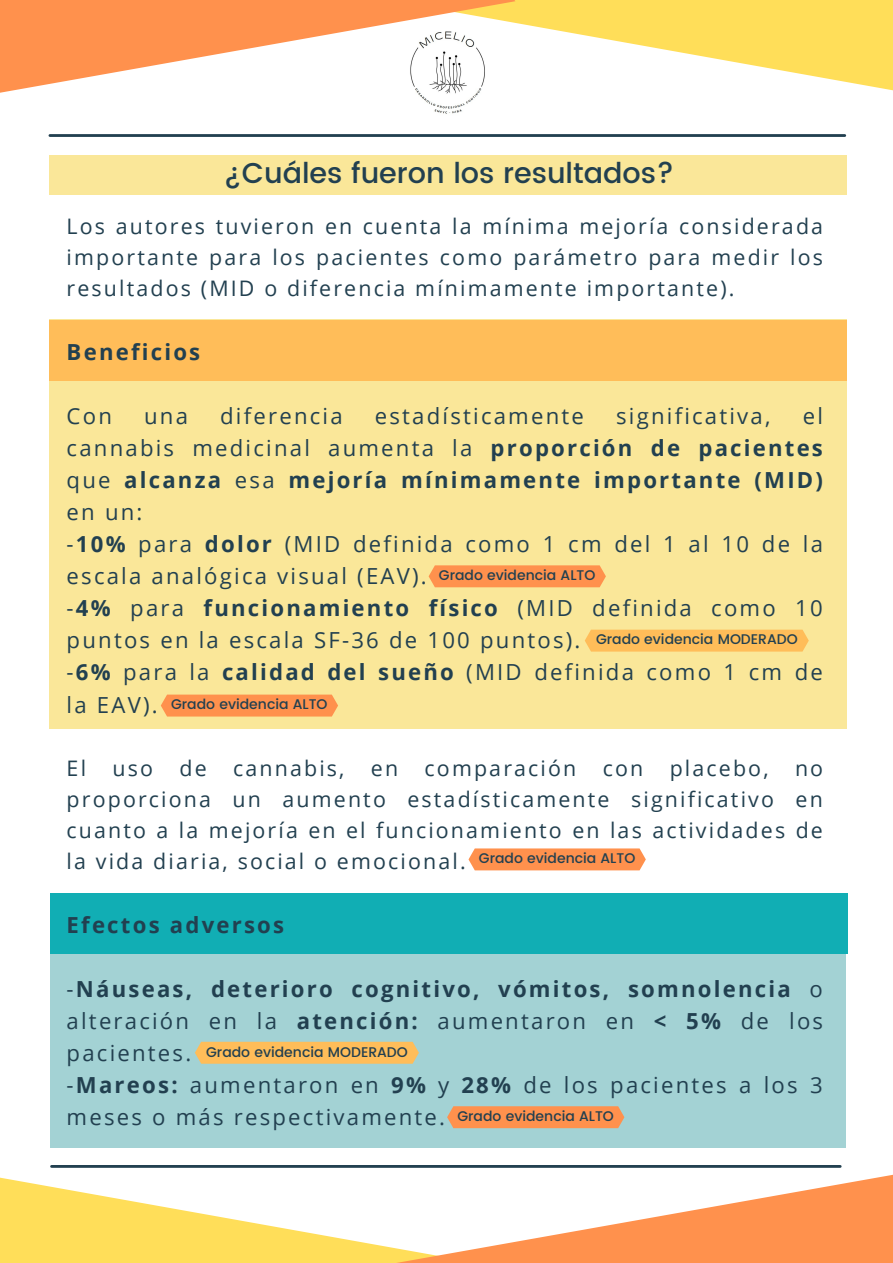
<style>
.page{position:relative;width:893px;height:1263px;background:#fff}
.page>*{position:absolute;margin:0;border:0;box-sizing:border-box;transform-origin:0 0}
.t1{font:500 28.65px "Poppins";color:#224050}
.t2{font:22.12px/32.1px "Open Sans";letter-spacing:.1em;color:#224050}
.t3{font:700 22.12px/32.1px "Open Sans";letter-spacing:.1em;color:#224050;text-align:justify}
.t4{font:21.38px/31px "Open Sans";letter-spacing:.1em;color:#224050;text-align:justify}
.t5{font:500 14.02px "Poppins";color:#224050}
.s1{font-weight:400}
.s2{font-weight:700}
</style>
<div class="page">
<svg style="left:515px;top:0;width:378px;height:195px"></svg>
<svg style="left:0;top:0;width:515px;height:93px;fill:#ff914d"></svg>
<hr style="left:50px;top:134px;width:794px;height:3px;background:#224050">
<div style="left:49px;top:155px;width:797px;height:40px;background:#fae799"></div>
<svg style="left:0;top:1147px;width:625px;height:116px"></svg>
<svg style="left:376px;top:1163px;width:517px;height:100px"></svg>
<div style="left:49px;top:320px;width:797px;height:409px;background:#fae799"></div>
<div style="left:49px;top:320px;width:797px;height:60px;background:#ffbd59"></div>
<div style="left:50px;top:893px;width:796px;height:254px;background:#a3d2d4"></div>
<div style="left:50px;top:893px;width:798px;height:61px;background:#11aeb4"></div>
<hr style="left:52px;top:1165px;width:788px;height:3px;background:#224050">
<img style="left:400px;top:28px;width:93px;height:86px">
<svg style="left:428px;top:565px;width:178px;height:22px;background:#fe9551"></svg>
<div style="left:161px;top:695px;width:177px;height:21px;background:#ff914d"></div>
<svg style="left:468px;top:848px;width:178px;height:22px;background:#ff9757"></svg>
<svg style="left:585px;top:630px;width:224px;height:22px;background:#febe5b"></svg>
<svg style="left:447px;top:1106px;width:177px;height:22px;background:#fa9352"></svg>
<svg style="left:195px;top:1042px;width:224px;height:22px;background:#fbbd5d"></svg>
<p class="t1" style="left:224px;top:157px;width:452px">¿Cuáles fueron los resultados?</p>
<p class="t4" style="left:67px;top:210px;width:758px">Los autores tuvieron en cuenta la mínima mejoría considerada importante para los pacientes como parámetro para medir los resultados (MID o diferencia mínimamente importante).</p>
<p class="t3" style="left:67px;top:335px;width:135px">Beneficios</p>
<p class="t2" style="left:67px;top:399px;width:47px">Con</p>
<p class="t2" style="left:144px;top:399px;width:45px">una</p>
<p class="t2" style="left:220px;top:399px;width:124px">diferencia</p>
<p class="t2" style="left:375px;top:399px;width:211px">estadísticamente</p>
<p class="t2" style="left:616px;top:399px;width:156px">significativa,</p>
<p class="t3" style="left:67px;top:399px;width:758px;text-indent:736px"><span class="s1">el cannabis medicinal aumenta la</span> proporción de pacientes <span class="s1">que</span> alcanza <span class="s1">esa</span> mejoría mínimamente importante (MID) <span class="s1">en un:</span></p>
<p class="t2" style="left:67px;top:527px;width:758px">-<span class="s2">10%</span> para <span class="s2">dolor</span> (MID definida como 1 cm del 1 al 10 de la escala analógica visual (EAV).</p>
<p class="t2" style="left:67px;top:592px;width:757px">-<span class="s2">4%</span> para <span class="s2">funcionamiento físico</span> (MID definida como 10 puntos en la escala SF-36 de 100 puntos).</p>
<p class="t2" style="left:67px;top:656px;width:758px">-<span class="s2">6%</span> para la <span class="s2">calidad del sueño</span> (MID definida como 1 cm de la EAV).</p>
<p class="t5" style="left:439px;top:567px;width:158px">Grado evidencia ALTO</p>
<p class="t5" style="left:596px;top:631px;width:203px">Grado evidencia MODERADO</p>
<p class="t5" style="left:171px;top:696px;width:158px">Grado evidencia ALTO</p>
<p class="t4" style="left:67px;top:752px;width:758px">El uso de cannabis, en comparación con placebo, no proporciona un aumento estadísticamente significativo en cuanto a la mejoría en el funcionamiento en las actividades de la vida diaria, social o emocional.</p>
<p class="t5" style="left:479px;top:850px;width:158px">Grado evidencia ALTO</p>
<p class="t3" style="left:67px;top:908px;width:219px">Efectos adversos</p>
<p class="t3" style="left:67px;top:972px;width:758px"><span class="s1">-</span>Náuseas, deterioro cognitivo, vómitos, somnolencia <span class="s1">o alteración en la</span> atención: <span class="s1">aumentaron en</span> &lt; 5% <span class="s1">de los pacientes.</span></p>
<p class="t2" style="left:67px;top:1068px;width:757px">-<span class="s2">Mareos:</span> aumentaron en <span class="s2">9%</span> y <span class="s2">28%</span> de los pacientes a los 3 meses o más respectivamente.</p>
<p class="t5" style="left:206px;top:1043px;width:203px">Grado evidencia MODERADO</p>
<p class="t5" style="left:457px;top:1108px;width:158px">Grado evidencia ALTO</p>
</div>
